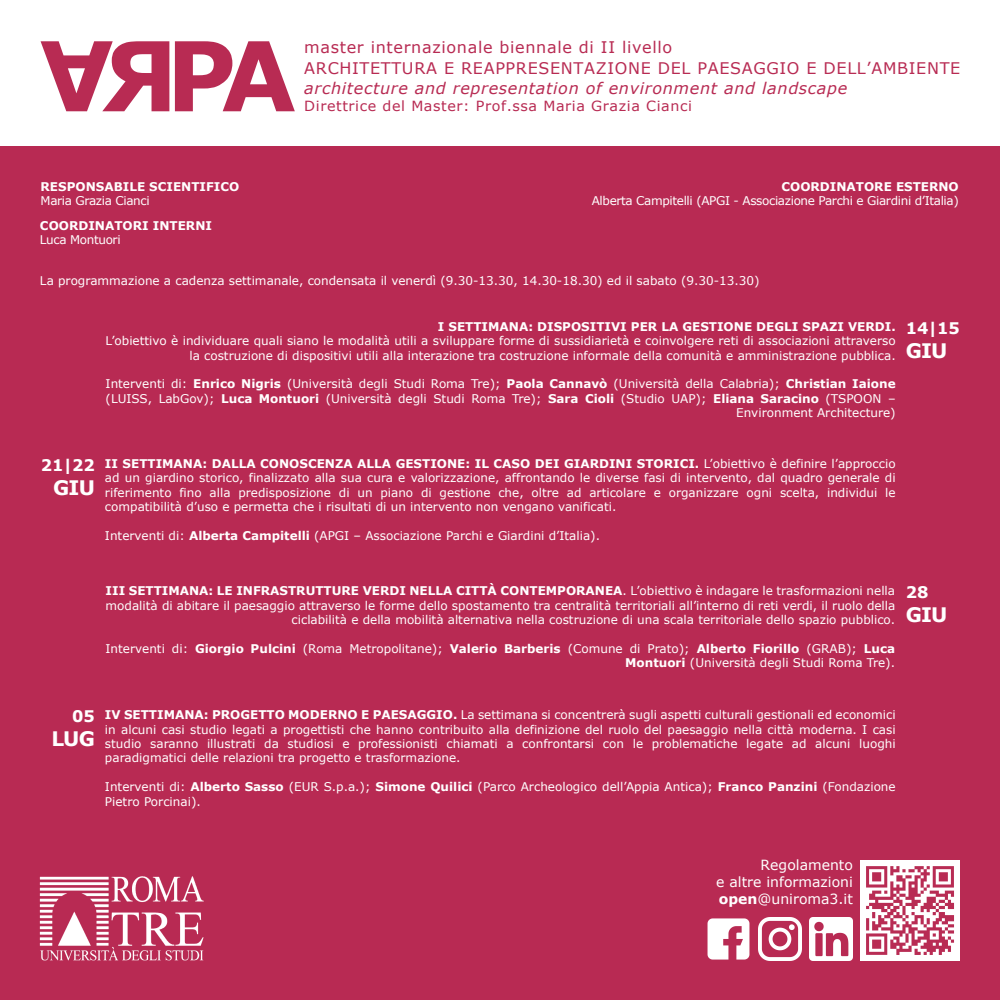
<style>
.page{position:relative;width:1000px;height:1000px;background:#fff}
.page>*{position:absolute;margin:0;border:0;box-sizing:border-box;transform-origin:0 0}
.t1{font:700 20px "Verdana";letter-spacing:-.04em;color:#fff}
.t2{font:16px/20px "Verdana";letter-spacing:.04em;color:#b82b53}
.t3{font:italic 16px "Verdana";letter-spacing:.04em;color:#b82b53}
.t4{font:700 16px "Verdana";color:#fff}
.t5{font:14px/16.8px "Verdana";color:#fff;text-align:justify}
.t6{font:14px "Verdana";letter-spacing:.04em;color:#b82b53}
.t7{font:12px/14.4px "Verdana";color:#fff;text-align:right}
.t8{font:700 12px "Verdana";color:#fff}
.t9{font:12px "Verdana";letter-spacing:-.03em;color:#fff}
.s1{font-weight:700}
</style>
<div class="page">
<div style="left:0;top:147px;width:1000px;height:853px;background:#b82a53"></div>
<img style="left:860px;top:860px;width:100px;height:100px">
<img style="left:39px;top:876px;width:165px;height:85px">
<img style="left:707px;top:918px;width:43px;height:42px">
<img style="left:758px;top:917px;width:44px;height:43px">
<img style="left:810px;top:917px;width:43px;height:43px">
<svg style="left:41px;top:41px;width:128px;height:70px"></svg>
<svg style="left:175px;top:41px;width:120px;height:70px"></svg>
<p class="t8" style="left:41px;top:178px;width:200px">RESPONSABILE SCIENTIFICO</p>
<p class="t9" style="left:41px;top:193px;width:111px">Maria Grazia Cianci</p>
<p class="t8" style="left:40px;top:217px;width:174px">COORDINATORI INTERNI</p>
<p class="t9" style="left:40px;top:232px;width:82px">Luca Montuori</p>
<h2 class="t2" style="left:304px;top:37px;width:658px">master internazionale biennale di II livello<br>ARCHITETTURA E REAPPRESENTAZIONE DEL PAESAGGIO E DELL’AMBIENTE</h2>
<h2 class="t3" style="left:304px;top:77px;width:545px">architecture and representation of environment and landscape</h2>
<p class="t6" style="left:304px;top:96px;width:389px">Direttrice del Master: Prof.ssa Maria Grazia Cianci</p>
<p class="t8" style="left:781px;top:178px;width:179px">COORDINATORE ESTERNO</p>
<p class="t9" style="left:592px;top:193px;width:369px">Alberta Campitelli (APGI - Associazione Parchi e Giardini d’Italia)</p>
<p class="t7" style="left:40px;top:273px;width:721px">La programmazione a cadenza settimanale, condensata il venerdì (9.30-13.30, 14.30-18.30) ed il sabato (9.30-13.30)</p>
<p class="t8" style="left:438px;top:318px;width:459px">I SETTIMANA: DISPOSITIVI PER LA GESTIONE DEGLI SPAZI VERDI.</p>
<p class="t7" style="left:106px;top:334px;width:792px">L’obiettivo è individuare quali siano le modalità utili a sviluppare forme di sussidiarietà e coinvolgere reti di associazioni attraverso la costruzione di dispositivi utili alla interazione tra costruzione informale della comunità e amministrazione pubblica.</p>
<p class="t7" style="left:106px;top:377px;width:792px">Interventi di: <span class="s1">Enrico Nigris</span> (Università degli Studi Roma Tre); <span class="s1">Paola Cannavò</span> (Università della Calabria); <span class="s1">Christian Iaione </span>(LUISS, LabGov); <span class="s1">Luca Montuori</span> (Università degli Studi Roma Tre); <span class="s1">Sara Cioli</span> (Studio UAP); <span class="s1">Eliana Saracino</span> (TSPOON –<br>Environment Architecture)</p>
<h2 class="t4" style="left:906px;top:317px;width:56px">14|15</h2>
<h1 class="t1" style="left:906px;top:336px;width:43px">GIU</h1>
<h2 class="t4" style="left:41px;top:454px;width:56px">21|22</h2>
<h1 class="t1" style="left:53px;top:474px;width:43px">GIU</h1>
<p class="t7" style="left:105px;top:456px;width:792px;text-align:justify"><span class="s1">II SETTIMANA: DALLA CONOSCENZA ALLA GESTIONE: IL CASO DEI GIARDINI STORICI.</span> L’obiettivo è definire l’approccio ad un giardino storico, finalizzato alla sua cura e valorizzazione, affrontando le diverse fasi di intervento, dal quadro generale di riferimento fino alla predisposizione di un piano di gestione che, oltre ad articolare e organizzare ogni scelta, individui le compatibilità d’uso e permetta che i risultati di un intervento non vengano vanificati.</p>
<p class="t7" style="left:105px;top:528px;width:497px">Interventi di: <span class="s1">Alberta Campitelli</span> (APGI – Associazione Parchi e Giardini d’Italia).</p>
<p class="t7" style="left:106px;top:584px;width:791px"><span class="s1">III SETTIMANA: LE INFRASTRUTTURE VERDI NELLA CITTÀ CONTEMPORANEA</span>. L’obiettivo è indagare le trasformazioni nella modalità di abitare il paesaggio attraverso le forme dello spostamento tra centralità territoriali all’interno di reti verdi, il ruolo della ciclabilità e della mobilità alternativa nella costruzione di una scala territoriale dello spazio pubblico.</p>
<p class="t7" style="left:106px;top:641px;width:791px">Interventi di: <span class="s1">Giorgio Pulcini</span> (Roma Metropolitane); <span class="s1">Valerio Barberis</span> (Comune di Prato); <span class="s1">Alberto Fiorillo</span> (GRAB); <span class="s1">Luca<br>Montuori</span> (Università degli Studi Roma Tre).</p>
<h2 class="t4" style="left:906px;top:581px;width:24px">28</h2>
<h1 class="t1" style="left:906px;top:601px;width:43px">GIU</h1>
<h2 class="t4" style="left:72px;top:704px;width:24px">05</h2>
<h1 class="t1" style="left:51px;top:724px;width:45px">LUG</h1>
<p class="t7" style="left:105px;top:708px;width:792px;text-align:justify"><span class="s1">IV SETTIMANA: PROGETTO MODERNO E PAESAGGIO.</span> La settimana si concentrerà sugli aspetti culturali gestionali ed economici in alcuni casi studio legati a progettisti che hanno contribuito alla definizione del ruolo del paesaggio nella città moderna. I casi studio saranno illustrati da studiosi e professionisti chiamati a confrontarsi con le problematiche legate ad alcuni luoghi paradigmatici delle relazioni tra progetto e trasformazione.</p>
<p class="t7" style="left:105px;top:780px;width:792px;text-align:left">Interventi di: <span class="s1">Alberto Sasso</span> (EUR S.p.a.); <span class="s1">Simone Quilici</span> (Parco Archeologico dell’Appia Antica); <span class="s1">Franco Panzini</span> (Fondazione<br>Pietro Porcinai).</p>
<p class="t5" style="left:716px;top:856px;width:138px;text-indent:44px">Regolamento e altre informazioni <span class="s1">open</span>@uniroma3.it</p>
</div>
